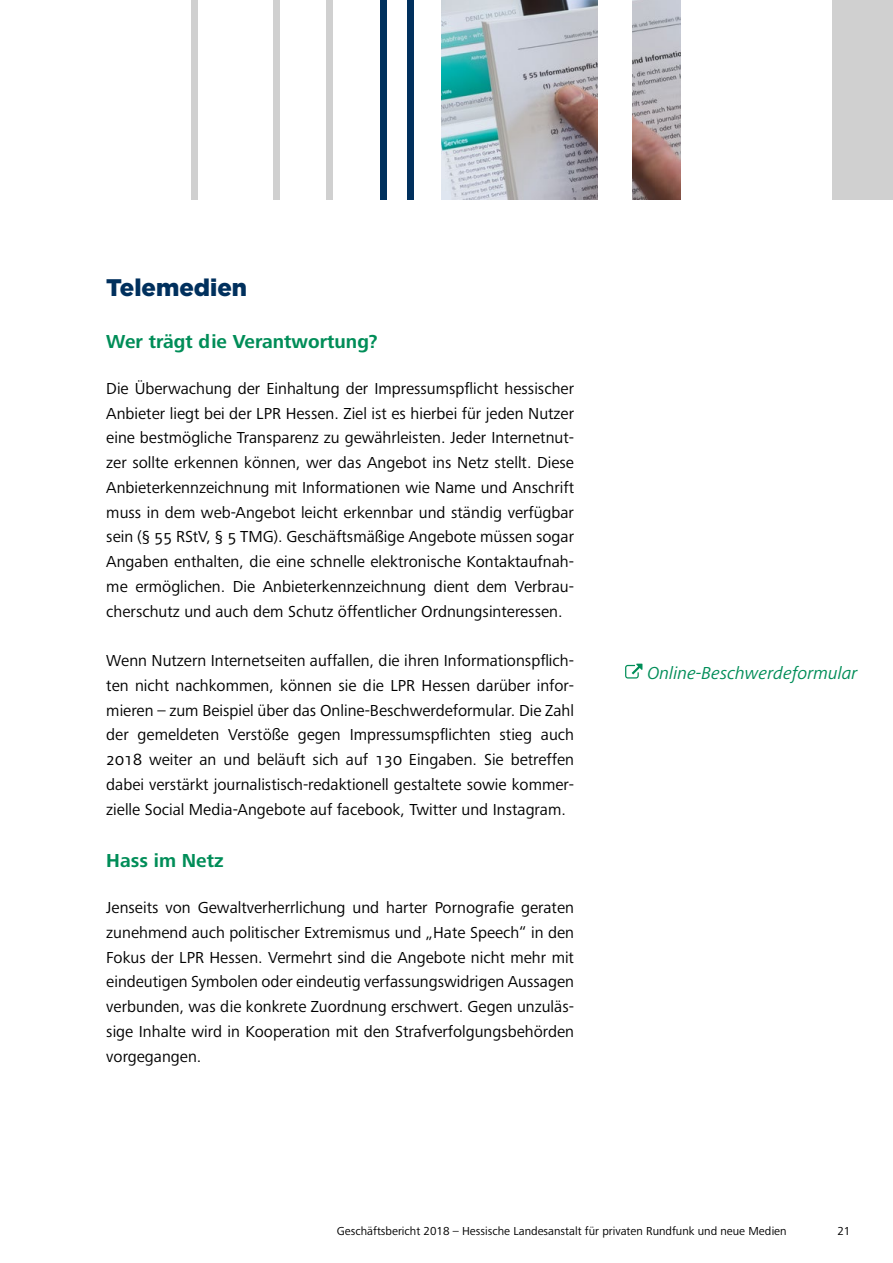
<style>
.page{position:relative;width:893px;height:1263px;background:#fff}
.page>*{position:absolute;margin:0;border:0;box-sizing:border-box;transform-origin:0 0}
.Überschrift_1{font:900 24px "Gotham";color:#00305d}
.Überschrift_2{font:700 19.5px "Frutiger Next Pro";color:#008d58}
.Marginalie{font:italic 18px "Frutiger Next Pro";color:#008d58}
.Text{font:16.5px/24.8px "Frutiger Next Pro";color:#000;text-align:justify}
.t1{font:12px "Frutiger Next Pro";color:#000}
</style>
<div class="page">
<svg style="left:625px;top:664px;width:17px;height:14px"></svg>
<div style="left:191px;top:0;width:7px;height:199px;background:#d0d0d0"></div>
<div style="left:273px;top:0;width:6px;height:199px;background:#d0d0d0"></div>
<div style="left:326px;top:0;width:7px;height:199px;background:#d0d0d0"></div>
<div style="left:380px;top:0;width:7px;height:199px;background:#00305d"></div>
<div style="left:407px;top:0;width:7px;height:199px;background:#00305d"></div>
<img style="left:441px;top:0;width:156px;height:199px">
<img style="left:633px;top:0;width:47px;height:200px">
<div style="left:832px;top:0;width:61px;height:200px;background:#d0d0d0"></div>
<p class="Überschrift_1" style="left:106px;top:271px;width:142px">Telemedien</p>
<p class="Überschrift_2" style="left:106px;top:330px;width:273px">Wer trägt die Verantwortung?</p>
<p class="Text" style="left:106px;top:376px;width:469px">Die Überwachung der Einhaltung der Impressumspflicht hessischer Anbieter liegt bei der LPR Hessen. Ziel ist es hierbei für jeden Nutzer eine bestmögliche Transparenz zu gewährleisten. Jeder Internetnut&shy;zer sollte erkennen können, wer das Angebot ins Netz stellt. Diese Anbieterkennzeichnung mit Informationen wie Name und Anschrift muss in dem web-Angebot leicht erkennbar und ständig verfügbar sein (§ 55 RStV, § 5 TMG). Geschäftsmäßige Angebote müssen sogar Angaben enthalten, die eine schnelle elektronische Kontaktaufnah&shy;me ermöglichen. Die Anbieterkennzeichnung dient dem Verbrau&shy;cherschutz und auch dem Schutz öffentlicher Ordnungsinteressen.</p>
<p class="Text" style="left:106px;top:648px;width:469px">Wenn Nutzern Internetseiten auffallen, die ihren Informationspflich&shy;ten nicht nachkommen, können sie die LPR Hessen darüber infor&shy;mieren – zum Beispiel über das Online-Beschwerdeformular. Die Zahl der gemeldeten Verstöße gegen Impressumspflichten stieg auch 2018 weiter an und beläuft sich auf 130 Eingaben. Sie betreffen dabei verstärkt journalistisch-redaktionell gestaltete sowie kommer&shy;zielle Social Media-Angebote auf facebook, Twitter und Instagram.</p>
<p class="Überschrift_2" style="left:106px;top:849px;width:119px">Hass im Netz</p>
<p class="Text" style="left:106px;top:895px;width:469px">Jenseits von Gewaltverherrlichung und harter Pornografie geraten zunehmend auch politischer Extremismus und „Hate Speech“ in den Fokus der LPR Hessen. Vermehrt sind die Angebote nicht mehr mit eindeutigen Symbolen oder eindeutig verfassungswidrigen Aussagen verbunden, was die konkrete Zuordnung erschwert. Gegen unzuläs&shy;sige Inhalte wird in Kooperation mit den Strafverfolgungsbehörden vorgegangen.</p>
<p class="Marginalie" style="left:647px;top:663px;width:212px">Online-Beschwerdeformular</p>
<p class="t1" style="left:337px;top:1224px;width:451px">Geschäftsbericht 2018 – Hessische Landesanstalt für privaten Rundfunk und neue Medien</p>
<p class="t1" style="left:837px;top:1224px;width:15px">21</p>
</div>
